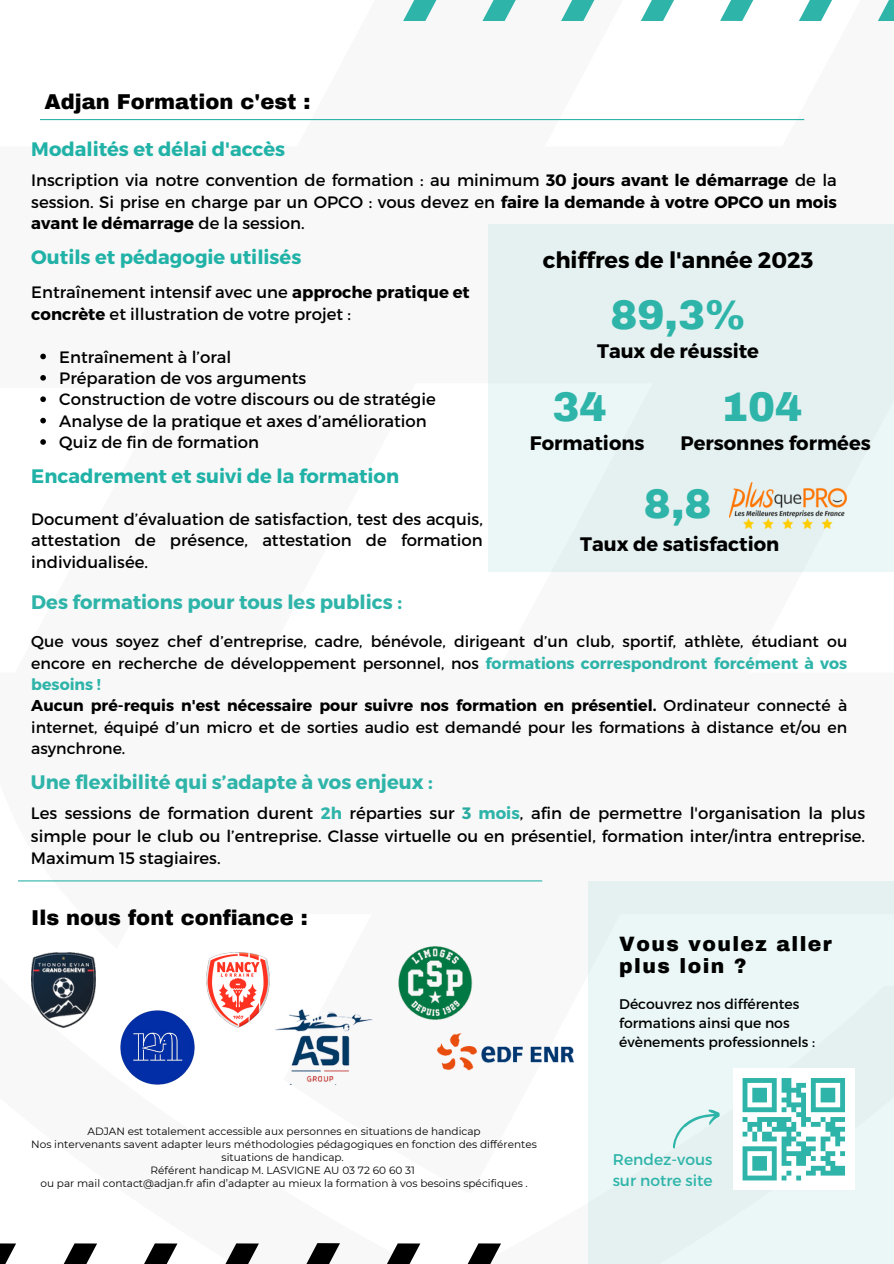
<style>
.page{position:relative;width:894px;height:1264px;background:#fff}
.page>*{position:absolute;margin:0;border:0;box-sizing:border-box;transform-origin:0 0}
.t1{font:900 40.5px "Archivo";color:#2eb4a9}
.t2{font:700 22.5px "Montserrat";color:#000}
.t3{font:900 21px "Archivo";color:#000}
.t4{font:900 20.4px/21.9px "Archivo";letter-spacing:.07em;color:#000}
.t5{font:700 19.5px "Montserrat";color:#21b2a7}
.t6{font:700 19.5px "Montserrat";color:#2eb4a9}
.t7{font:700 19.5px "Montserrat";color:#000}
.t8{font:16.5px/21.3px "Montserrat";color:#000;text-align:justify}
.t9{font:15.75px/21.3px "Montserrat";color:#000}
.t10{font:15.45px/21.3px "Montserrat";color:#2eb4a9}
.t11{font:13.95px/19px "Montserrat";color:#000}
.t12{font:10.5px/13.2px "Montserrat";color:#000;text-align:center}
.s1{font-weight:700}
.s2{font-weight:700;color:#2eb4a9}
.s3{font-weight:700;color:#2aaba0}
</style>
<div class="page">
<svg style="left:0;top:1243px;width:501px;height:20px"></svg>
<svg style="left:403px;top:0;width:490px;height:21px"></svg>
<hr style="left:40px;top:119px;width:764px;height:1px;background:#2eb4a9">
<div style="left:588px;top:880px;width:305px;height:383px;background:#eaf7f6"></div>
<svg style="left:673px;top:1109px;width:47px;height:40px"></svg>
<hr style="left:18px;top:880px;width:524px;height:1px;background:#2eb4a9">
<img style="left:206px;top:952px;width:63px;height:75px">
<div style="left:487px;top:224px;width:406px;height:347px;background:#e4f1f0"></div>
<img style="left:729px;top:482px;width:117px;height:46px">
<div style="left:732px;top:1068px;width:122px;height:122px;background:#fff"></div>
<hr style="left:742px;top:1078px;width:34px;height:4px;background:#2eb4a9">
<hr style="left:781px;top:1078px;width:10px;height:4px;background:#2eb4a9">
<hr style="left:810px;top:1078px;width:34px;height:4px;background:#2eb4a9">
<div style="left:820px;top:1087px;width:15px;height:5px;background:#2eb4a9"></div>
<div style="left:820px;top:1092px;width:15px;height:5px;background:#2eb4a9"></div>
<div style="left:820px;top:1097px;width:15px;height:5px;background:#2eb4a9"></div>
<svg style="left:839px;top:1082px;width:5px;height:25px"></svg>
<div style="left:810px;top:1107px;width:34px;height:5px;background:#2eb4a9"></div>
<hr style="left:830px;top:1117px;width:14px;height:4px;background:#2eb4a9">
<div style="left:825px;top:1121px;width:10px;height:5px;background:#2eb4a9"></div>
<div style="left:825px;top:1126px;width:19px;height:5px;background:#2eb4a9"></div>
<div style="left:830px;top:1131px;width:9px;height:5px;background:#2eb4a9"></div>
<div style="left:820px;top:1136px;width:10px;height:5px;background:#2eb4a9"></div>
<div style="left:835px;top:1136px;width:9px;height:5px;background:#2eb4a9"></div>
<div style="left:825px;top:1151px;width:10px;height:5px;background:#2eb4a9"></div>
<svg style="left:835px;top:1141px;width:9px;height:15px"></svg>
<hr style="left:820px;top:1156px;width:10px;height:4px;background:#2eb4a9">
<div style="left:825px;top:1160px;width:10px;height:5px;background:#2eb4a9"></div>
<div style="left:830px;top:1165px;width:14px;height:5px;background:#2eb4a9"></div>
<div style="left:820px;top:1170px;width:24px;height:5px;background:#2eb4a9"></div>
<svg style="left:742px;top:1082px;width:83px;height:98px"></svg>
<img style="left:120px;top:1010px;width:74px;height:74px">
<img style="left:275px;top:1009px;width:98px;height:75px">
<img style="left:31px;top:952px;width:64px;height:75px">
<img style="left:398px;top:946px;width:75px;height:75px">
<img style="left:436px;top:1033px;width:138px;height:38px">
<svg style="left:40px;top:353px;width:6px;height:6px"></svg>
<svg style="left:40px;top:375px;width:6px;height:5px"></svg>
<svg style="left:40px;top:396px;width:6px;height:6px"></svg>
<svg style="left:40px;top:418px;width:6px;height:5px"></svg>
<svg style="left:40px;top:439px;width:6px;height:6px"></svg>
<h4 class="t3" style="left:44px;top:90px;width:267px">Adjan Formation c'est :</h4>
<h4 class="t5" style="left:31px;top:137px;width:255px">Modalités et délai d'accès</h4>
<p class="t8" style="left:31px;top:169px;width:806px">Inscription via notre convention de formation : au minimum <span class="s1">30 jours avant le démarrage</span> de la session. Si prise en charge par un OPCO : vous devez en <span class="s1">faire la demande à votre OPCO un mois avant le démarrage</span> de la session.</p>
<h4 class="t5" style="left:31px;top:244px;width:271px">Outils et pédagogie utilisés</h4>
<h5 class="t8" style="left:31px;top:281px;width:440px">Entraînement intensif avec une <span class="s1">approche pratique et concrète</span> et illustration de votre projet :</h5>
<p class="t8" style="left:59px;top:345px;width:173px">Entraînement à l’oral</p>
<p class="t8" style="left:59px;top:366px;width:248px">Préparation de vos arguments</p>
<p class="t8" style="left:59px;top:388px;width:378px">Construction de votre discours ou de stratégie</p>
<p class="t8" style="left:59px;top:409px;width:369px">Analyse de la pratique et axes d’amélioration</p>
<p class="t8" style="left:59px;top:431px;width:201px">Quiz de fin de formation</p>
<p class="t5" style="left:31px;top:463px;width:369px">Encadrement et suivi de la formation</p>
<h4 class="t8" style="left:31px;top:507px;width:453px">Document d’évaluation de satisfaction, test des acquis, attestation de présence, attestation de formation individualisée.</h4>
<h4 class="t6" style="left:31px;top:589px;width:372px">Des formations pour tous les publics :</h4>
<h4 class="t2" style="left:542px;top:245px;width:272px">chiffres de l'année 2023</h4>
<h5 class="t1" style="left:610px;top:293px;width:137px">89,3%</h5>
<h3 class="t7" style="left:597px;top:338px;width:163px">Taux de réussite</h3>
<p class="t1" style="left:721px;top:385px;width:83px">104</p>
<h1 class="t1" style="left:552px;top:385px;width:56px">34</h1>
<p class="t7" style="left:530px;top:430px;width:116px">Formations</p>
<h2 class="t7" style="left:680px;top:430px;width:192px">Personnes formées</h2>
<h1 class="t1" style="left:643px;top:482px;width:69px">8,8</h1>
<h4 class="t7" style="left:580px;top:531px;width:200px">Taux de satisfaction</h4>
<h5 class="t9" style="left:31px;top:630px;width:817px">Que vous soyez chef d’entreprise, cadre, bénévole, dirigeant d’un club, sportif, athlète, étudiant ou encore en recherche de développement personnel, nos <span class="s2">formations correspondront forcément à vos besoins !<br></span><span class="s1">Aucun pré-requis n'est nécessaire pour suivre nos formation en présentiel.</span> Ordinateur connecté à internet, équipé d’un micro et de sorties audio est demandé pour les formations à distance et/ou en asynchrone.</h5>
<h5 class="t6" style="left:31px;top:769px;width:403px">Une flexibilité qui s’adapte à vos enjeux :</h5>
<h4 class="t8" style="left:31px;top:801px;width:835px;line-height:22.5px">Les sessions de formation durent <span class="s2">2h</span> réparties sur <span class="s3">3</span> <span class="s2">mois</span>, afin de permettre l'organisation la plus simple pour le club ou l’entreprise. Classe virtuelle ou en présentiel, formation inter/intra entreprise.<br>Maximum 15 stagiaires.</h4>
<h5 class="t3" style="left:31px;top:906px;width:278px">Ils nous font confiance :</h5>
<p class="t12" style="left:87px;top:1124px;width:394px">ADJAN est totalement accessible aux personnes en situations de handicap</p>
<h3 class="t12" style="left:31px;top:1137px;width:507px">Nos intervenants savent adapter leurs méthodologies pédagogiques en fonction des différentes situations de handicap.</h3>
<p class="t12" style="left:151px;top:1163px;width:265px">Référent handicap M. LASVIGNE AU 03 72 60 60 31</p>
<p class="t12" style="left:40px;top:1176px;width:488px">ou par mail contact@adjan.fr afin d’adapter au mieux la formation à vos besoins spécifiques .</p>
<h1 class="t4" style="left:619px;top:933px;width:214px">Vous voulez aller plus loin ?</h1>
<h4 class="t11" style="left:619px;top:993px;width:197px">Découvrez nos différentes formations ainsi que nos évènements professionnels :</h4>
<p class="t10" style="left:612px;top:1147px;width:101px">Rendez-vous sur notre site</p>
</div>
